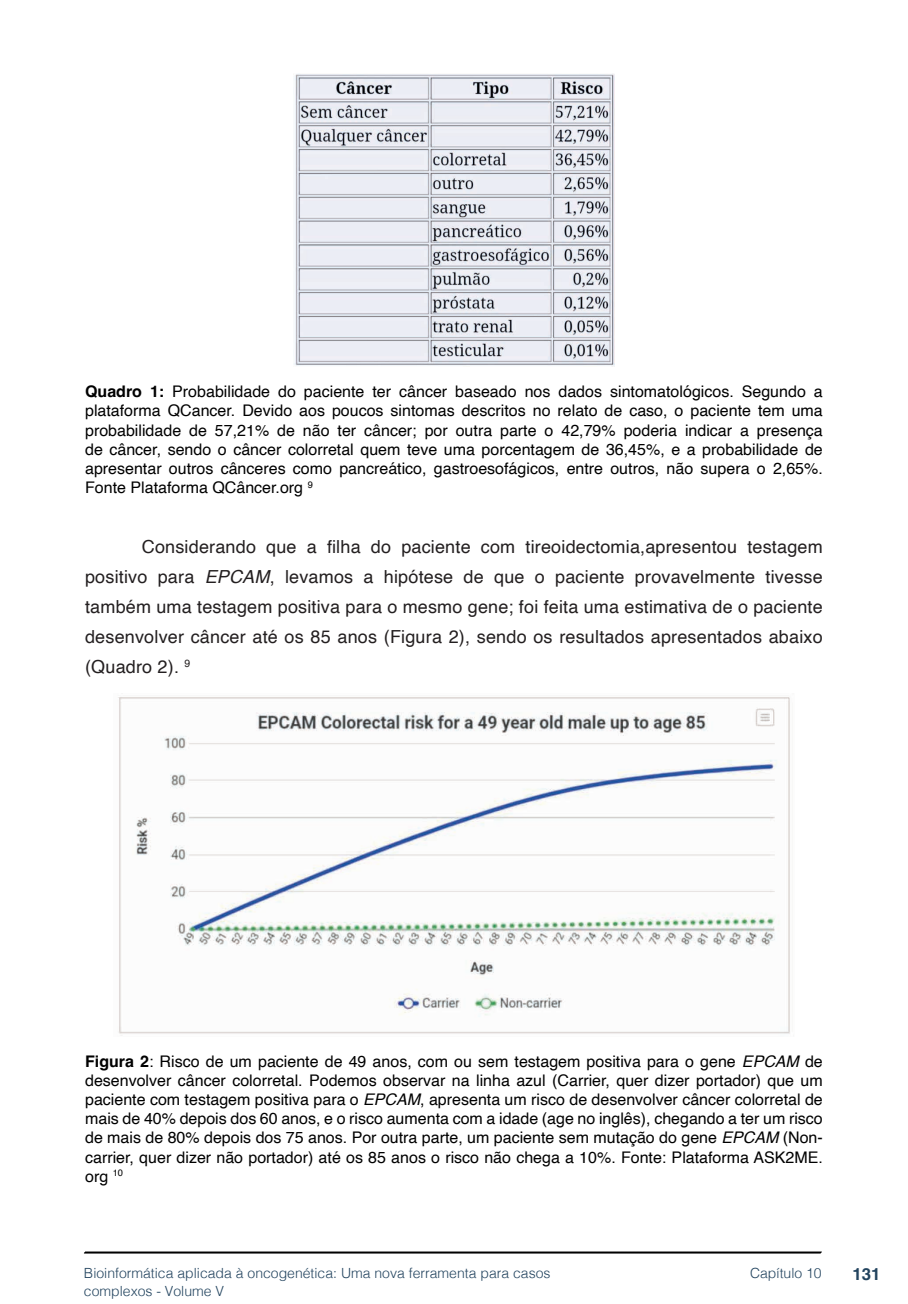
<style>
.page{position:relative;width:908px;height:1304px;background:#fff}
.page>*{position:absolute;margin:0;border:0;box-sizing:border-box;transform-origin:0 0}
.t1{font:18px/30px "Helvetica";letter-spacing:.01em;color:#231f20;text-align:justify}
.t2{font:700 16.8px "Helvetica";color:#23445f}
.t3{font:16px/19.2px "Helvetica";color:#000;text-align:justify}
.t4{font:300 14px/18px "Helvetica";color:#23445f}
.s1{font-weight:700}
.s2{font-style:italic}
</style>
<div class="page">
<svg style="left:84px;top:1251px;width:737px;height:3px;background:#515151"></svg>
<img style="left:294px;top:74px;width:320px;height:293px">
<img style="left:118px;top:697px;width:672px;height:339px">
<p class="t3" style="left:85px;top:383px;width:739px"><span class="s1">Quadro 1:</span> Probabilidade do paciente ter câncer baseado nos dados sintomatológicos. Segundo a plataforma QCancer. Devido aos poucos sintomas descritos no relato de caso, o paciente tem uma probabilidade de 57,21% de não ter câncer; por outra parte o 42,79% poderia indicar a presença de câncer, sendo o câncer colorretal quem teve uma porcentagem de 36,45%, e a probabilidade de apresentar outros cânceres como pancreático, gastroesofágicos, entre outros, não supera o 2,65%.<br>Fonte Plataforma QCâncer.org <sup>9</sup></p>
<p class="t1" style="left:85px;top:532px;width:738px;text-indent:57px">Considerando que a filha do paciente com tireoidectomia,apresentou testagem positivo para <span class="s2">EPCAM</span>, levamos a hipótese de que o paciente provavelmente tivesse também uma testagem positiva para o mesmo gene; foi feita uma estimativa de o paciente desenvolver câncer até os 85 anos (Figura 2), sendo os resultados apresentados abaixo (Quadro 2). <sup>9</sup></p>
<p class="t3" style="left:85px;top:1052px;width:739px"><span class="s1">Figura 2</span>: Risco de um paciente de 49 anos, com ou sem testagem positiva para o gene <span class="s2">EPCAM</span> de desenvolver câncer colorretal. Podemos observar na linha azul (Carrier, quer dizer portador) que um paciente com testagem positiva para o <span class="s2">EPCAM</span>, apresenta um risco de desenvolver câncer colorretal de mais de 40% depois dos 60 anos, e o risco aumenta com a idade (age no inglês), chegando a ter um risco de mais de 80% depois dos 75 anos. Por outra parte, um paciente sem mutação do gene <span class="s2">EPCAM</span> (Non&shy;carrier, quer dizer não portador) até os 85 anos o risco não chega a 10%. Fonte: Plataforma ASK2ME. org <sup>10</sup></p>
<p class="t4" style="left:84px;top:1263px;width:468px">Bioinformática aplicada à oncogenética: Uma nova ferramenta para casos complexos - Volume V</p>
<p class="t4" style="left:749px;top:1263px;width:73px">Capítulo 10</p>
<p class="t2" style="left:851px;top:1264px;width:30px">131</p>
</div>
